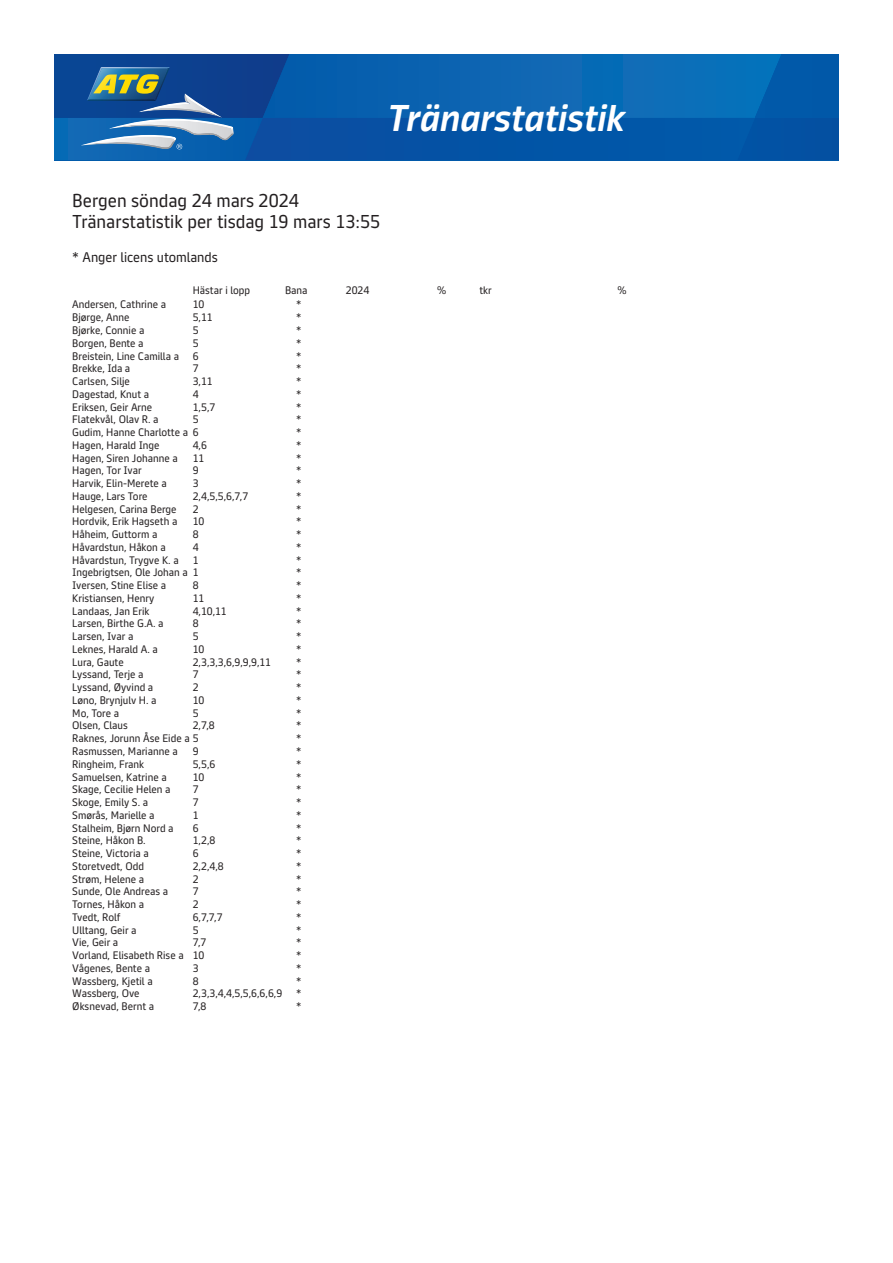
<style>
.page{position:relative;width:893px;height:1263px;background:#fff}
.page>*{position:absolute;margin:0;border:0;box-sizing:border-box;transform-origin:0 0}
.t1{font:italic 700 36px "ATG Text";color:#fff}
.t2{font:18px/21.6px "ATG Text";color:#231f20}
.t3{font:13.5px "ATG Text";color:#231f20}
.t4{font:10.5px "ATG Text";color:#231f20}
</style>
<div class="page">
<svg style="left:54px;top:54px;width:785px;height:106px;background:#105ea8"></svg>
<h1 class="t1" style="left:387px;top:100px;width:239px">Tränarstatistik</h1>
<h2 class="t2" style="left:72px;top:189px;width:309px">Bergen söndag 24 mars 2024<br>Tränarstatistik per tisdag 19 mars 13:55</h2>
<p class="t3" style="left:72px;top:249px;width:147px">* Anger licens utomlands</p>
<p class="t4" style="left:193px;top:284px;width:59px">Hästar i lopp</p>
<p class="t4" style="left:285px;top:284px;width:24px">Bana</p>
<p class="t4" style="left:346px;top:284px;width:25px">2024</p>
<p class="t4" style="left:437px;top:284px;width:11px">%</p>
<p class="t4" style="left:479px;top:284px;width:14px">tkr</p>
<p class="t4" style="left:618px;top:284px;width:11px">%</p>
<p class="t4" style="left:72px;top:298px;width:95px">Andersen, Cathrine a</p>
<p class="t4" style="left:193px;top:298px;width:13px">10</p>
<p class="t4" style="left:296px;top:298px;width:7px">*</p>
<p class="t4" style="left:72px;top:311px;width:59px">Bjørge, Anne</p>
<p class="t4" style="left:193px;top:311px;width:21px">5,11</p>
<p class="t4" style="left:296px;top:311px;width:7px">*</p>
<p class="t4" style="left:72px;top:324px;width:74px">Bjørke, Connie a</p>
<p class="t4" style="left:193px;top:324px;width:7px">5</p>
<p class="t4" style="left:296px;top:324px;width:7px">*</p>
<p class="t4" style="left:72px;top:337px;width:73px">Borgen, Bente a</p>
<p class="t4" style="left:193px;top:337px;width:7px">5</p>
<p class="t4" style="left:296px;top:337px;width:7px">*</p>
<p class="t4" style="left:72px;top:349px;width:108px">Breistein, Line Camilla a</p>
<p class="t4" style="left:193px;top:349px;width:7px">6</p>
<p class="t4" style="left:296px;top:349px;width:7px">*</p>
<p class="t4" style="left:72px;top:362px;width:60px">Brekke, Ida a</p>
<p class="t4" style="left:193px;top:362px;width:7px">7</p>
<p class="t4" style="left:296px;top:362px;width:7px">*</p>
<p class="t4" style="left:72px;top:375px;width:59px">Carlsen, Silje</p>
<p class="t4" style="left:193px;top:375px;width:21px">3,11</p>
<p class="t4" style="left:296px;top:375px;width:7px">*</p>
<p class="t4" style="left:72px;top:388px;width:78px">Dagestad, Knut a</p>
<p class="t4" style="left:193px;top:388px;width:7px">4</p>
<p class="t4" style="left:296px;top:388px;width:7px">*</p>
<p class="t4" style="left:72px;top:401px;width:82px">Eriksen, Geir Arne</p>
<p class="t4" style="left:193px;top:401px;width:24px">1,5,7</p>
<p class="t4" style="left:296px;top:401px;width:7px">*</p>
<p class="t4" style="left:72px;top:413px;width:88px">Flatekvål, Olav R. a</p>
<p class="t4" style="left:193px;top:413px;width:7px">5</p>
<p class="t4" style="left:296px;top:413px;width:7px">*</p>
<p class="t4" style="left:72px;top:426px;width:128px">Gudim, Hanne Charlotte a 6</p>
<p class="t4" style="left:296px;top:426px;width:7px">*</p>
<p class="t4" style="left:72px;top:439px;width:89px">Hagen, Harald Inge</p>
<p class="t4" style="left:193px;top:439px;width:16px">4,6</p>
<p class="t4" style="left:296px;top:439px;width:7px">*</p>
<p class="t4" style="left:72px;top:452px;width:107px">Hagen, Siren Johanne a</p>
<p class="t4" style="left:193px;top:452px;width:13px">11</p>
<p class="t4" style="left:296px;top:452px;width:7px">*</p>
<p class="t4" style="left:72px;top:464px;width:71px">Hagen, Tor Ivar</p>
<p class="t4" style="left:193px;top:464px;width:7px">9</p>
<p class="t4" style="left:296px;top:464px;width:7px">*</p>
<p class="t4" style="left:72px;top:477px;width:96px">Harvik, Elin-Merete a</p>
<p class="t4" style="left:193px;top:477px;width:7px">3</p>
<p class="t4" style="left:296px;top:477px;width:7px">*</p>
<p class="t4" style="left:72px;top:490px;width:77px">Hauge, Lars Tore</p>
<p class="t4" style="left:193px;top:490px;width:57px">2,4,5,5,6,7,7</p>
<p class="t4" style="left:296px;top:490px;width:7px">*</p>
<p class="t4" style="left:72px;top:503px;width:106px">Helgesen, Carina Berge</p>
<p class="t4" style="left:193px;top:503px;width:7px">2</p>
<p class="t4" style="left:296px;top:503px;width:7px">*</p>
<p class="t4" style="left:72px;top:515px;width:107px">Hordvik, Erik Hagseth a</p>
<p class="t4" style="left:193px;top:515px;width:13px">10</p>
<p class="t4" style="left:296px;top:515px;width:7px">*</p>
<p class="t4" style="left:72px;top:528px;width:87px">Håheim, Guttorm a</p>
<p class="t4" style="left:193px;top:528px;width:7px">8</p>
<p class="t4" style="left:296px;top:528px;width:7px">*</p>
<p class="t4" style="left:72px;top:541px;width:95px">Håvardstun, Håkon a</p>
<p class="t4" style="left:193px;top:541px;width:7px">4</p>
<p class="t4" style="left:296px;top:541px;width:7px">*</p>
<p class="t4" style="left:72px;top:554px;width:108px">Håvardstun, Trygve K. a</p>
<p class="t4" style="left:193px;top:554px;width:7px">1</p>
<p class="t4" style="left:296px;top:554px;width:7px">*</p>
<p class="t4" style="left:72px;top:566px;width:128px">Ingebrigtsen, Ole Johan a 1</p>
<p class="t4" style="left:296px;top:566px;width:7px">*</p>
<p class="t4" style="left:72px;top:579px;width:95px">Iversen, Stine Elise a</p>
<p class="t4" style="left:193px;top:579px;width:7px">8</p>
<p class="t4" style="left:296px;top:579px;width:7px">*</p>
<p class="t4" style="left:72px;top:592px;width:84px">Kristiansen, Henry</p>
<p class="t4" style="left:193px;top:592px;width:13px">11</p>
<p class="t4" style="left:296px;top:592px;width:7px">*</p>
<p class="t4" style="left:72px;top:605px;width:79px">Landaas, Jan Erik</p>
<p class="t4" style="left:193px;top:605px;width:35px">4,10,11</p>
<p class="t4" style="left:296px;top:605px;width:7px">*</p>
<p class="t4" style="left:72px;top:617px;width:93px">Larsen, Birthe G.A. a</p>
<p class="t4" style="left:193px;top:617px;width:7px">8</p>
<p class="t4" style="left:296px;top:617px;width:7px">*</p>
<p class="t4" style="left:72px;top:630px;width:63px">Larsen, Ivar a</p>
<p class="t4" style="left:193px;top:630px;width:7px">5</p>
<p class="t4" style="left:296px;top:630px;width:7px">*</p>
<p class="t4" style="left:72px;top:643px;width:87px">Leknes, Harald A. a</p>
<p class="t4" style="left:193px;top:643px;width:13px">10</p>
<p class="t4" style="left:296px;top:643px;width:7px">*</p>
<p class="t4" style="left:72px;top:656px;width:53px">Lura, Gaute</p>
<p class="t4" style="left:193px;top:656px;width:80px">2,3,3,3,6,9,9,9,11</p>
<p class="t4" style="left:296px;top:656px;width:7px">*</p>
<p class="t4" style="left:72px;top:668px;width:73px">Lyssand, Terje a</p>
<p class="t4" style="left:193px;top:668px;width:7px">7</p>
<p class="t4" style="left:296px;top:668px;width:7px">*</p>
<p class="t4" style="left:72px;top:681px;width:82px">Lyssand, Øyvind a</p>
<p class="t4" style="left:193px;top:681px;width:7px">2</p>
<p class="t4" style="left:296px;top:681px;width:7px">*</p>
<p class="t4" style="left:72px;top:694px;width:86px">Løno, Brynjulv H. a</p>
<p class="t4" style="left:193px;top:694px;width:13px">10</p>
<p class="t4" style="left:296px;top:694px;width:7px">*</p>
<p class="t4" style="left:72px;top:707px;width:48px">Mo, Tore a</p>
<p class="t4" style="left:193px;top:707px;width:7px">5</p>
<p class="t4" style="left:296px;top:707px;width:7px">*</p>
<p class="t4" style="left:72px;top:719px;width:57px">Olsen, Claus</p>
<p class="t4" style="left:193px;top:719px;width:24px">2,7,8</p>
<p class="t4" style="left:296px;top:719px;width:7px">*</p>
<p class="t4" style="left:72px;top:732px;width:128px">Raknes, Jorunn Åse Eide a 5</p>
<p class="t4" style="left:296px;top:732px;width:7px">*</p>
<p class="t4" style="left:72px;top:745px;width:107px">Rasmussen, Marianne a</p>
<p class="t4" style="left:193px;top:745px;width:7px">9</p>
<p class="t4" style="left:296px;top:745px;width:7px">*</p>
<p class="t4" style="left:72px;top:758px;width:73px">Ringheim, Frank</p>
<p class="t4" style="left:193px;top:758px;width:24px">5,5,6</p>
<p class="t4" style="left:296px;top:758px;width:7px">*</p>
<p class="t4" style="left:72px;top:770px;width:96px">Samuelsen, Katrine a</p>
<p class="t4" style="left:193px;top:770px;width:13px">10</p>
<p class="t4" style="left:296px;top:770px;width:7px">*</p>
<p class="t4" style="left:72px;top:783px;width:100px">Skage, Cecilie Helen a</p>
<p class="t4" style="left:193px;top:783px;width:7px">7</p>
<p class="t4" style="left:296px;top:783px;width:7px">*</p>
<p class="t4" style="left:72px;top:796px;width:77px">Skoge, Emily S. a</p>
<p class="t4" style="left:193px;top:796px;width:7px">7</p>
<p class="t4" style="left:296px;top:796px;width:7px">*</p>
<p class="t4" style="left:72px;top:809px;width:84px">Smørås, Marielle a</p>
<p class="t4" style="left:193px;top:809px;width:7px">1</p>
<p class="t4" style="left:296px;top:809px;width:7px">*</p>
<p class="t4" style="left:72px;top:821px;width:103px">Stalheim, Bjørn Nord a</p>
<p class="t4" style="left:193px;top:821px;width:7px">6</p>
<p class="t4" style="left:296px;top:821px;width:7px">*</p>
<p class="t4" style="left:72px;top:834px;width:75px">Steine, Håkon B.</p>
<p class="t4" style="left:193px;top:834px;width:24px">1,2,8</p>
<p class="t4" style="left:296px;top:834px;width:7px">*</p>
<p class="t4" style="left:72px;top:847px;width:78px">Steine, Victoria a</p>
<p class="t4" style="left:193px;top:847px;width:7px">6</p>
<p class="t4" style="left:296px;top:847px;width:7px">*</p>
<p class="t4" style="left:72px;top:860px;width:73px">Storetvedt, Odd</p>
<p class="t4" style="left:193px;top:860px;width:32px">2,2,4,8</p>
<p class="t4" style="left:296px;top:860px;width:7px">*</p>
<p class="t4" style="left:72px;top:872px;width:73px">Strøm, Helene a</p>
<p class="t4" style="left:193px;top:872px;width:7px">2</p>
<p class="t4" style="left:296px;top:872px;width:7px">*</p>
<p class="t4" style="left:72px;top:885px;width:97px">Sunde, Ole Andreas a</p>
<p class="t4" style="left:193px;top:885px;width:7px">7</p>
<p class="t4" style="left:296px;top:885px;width:7px">*</p>
<p class="t4" style="left:72px;top:898px;width:73px">Tornes, Håkon a</p>
<p class="t4" style="left:193px;top:898px;width:7px">2</p>
<p class="t4" style="left:296px;top:898px;width:7px">*</p>
<p class="t4" style="left:72px;top:911px;width:50px">Tvedt, Rolf</p>
<p class="t4" style="left:193px;top:911px;width:31px">6,7,7,7</p>
<p class="t4" style="left:296px;top:911px;width:7px">*</p>
<p class="t4" style="left:72px;top:924px;width:66px">Ulltang, Geir a</p>
<p class="t4" style="left:193px;top:924px;width:7px">5</p>
<p class="t4" style="left:296px;top:924px;width:7px">*</p>
<p class="t4" style="left:72px;top:936px;width:48px">Vie, Geir a</p>
<p class="t4" style="left:193px;top:936px;width:15px">7,7</p>
<p class="t4" style="left:296px;top:936px;width:7px">*</p>
<p class="t4" style="left:72px;top:949px;width:134px">Vorland, Elisabeth Rise a 10</p>
<p class="t4" style="left:296px;top:949px;width:7px">*</p>
<p class="t4" style="left:72px;top:962px;width:79px">Vågenes, Bente a</p>
<p class="t4" style="left:193px;top:962px;width:7px">3</p>
<p class="t4" style="left:296px;top:962px;width:7px">*</p>
<p class="t4" style="left:72px;top:975px;width:82px">Wassberg, Kjetil a</p>
<p class="t4" style="left:193px;top:975px;width:7px">8</p>
<p class="t4" style="left:296px;top:975px;width:7px">*</p>
<p class="t4" style="left:72px;top:987px;width:69px">Wassberg, Ove</p>
<p class="t4" style="left:193px;top:987px;width:91px">2,3,3,4,4,5,5,6,6,6,9</p>
<p class="t4" style="left:296px;top:987px;width:7px">*</p>
<p class="t4" style="left:72px;top:1000px;width:83px">Øksnevad, Bernt a</p>
<p class="t4" style="left:193px;top:1000px;width:15px">7,8</p>
<p class="t4" style="left:296px;top:1000px;width:7px">*</p>
</div>
